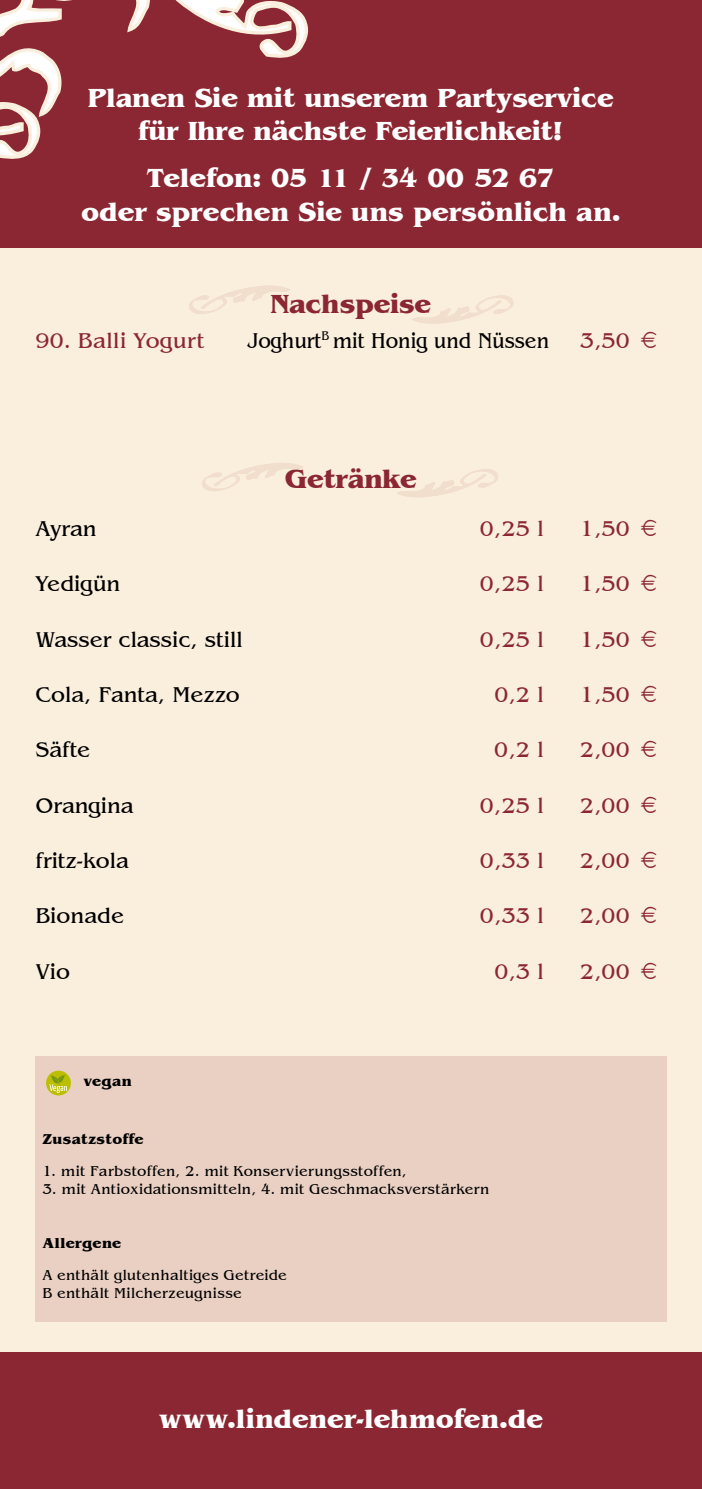
<style>
.page{position:relative;width:702px;height:1489px;background:#fff}
.page>*{position:absolute;margin:0;border:0;box-sizing:border-box;transform-origin:0 0}
.t1{font:700 27.5px/33px "Bangkok";color:#fff;text-align:center}
.t2{font:700 27.5px "Bangkok";color:#8b2732}
.t3{font:22.5px "Bangkok Plain";color:#8b2732}
.t4{font:22.5px "Bangkok Plain";color:#000}
.t5{font:22.5px "Bangkok Plain";color:#000;scale:.9 1}
.t6{font:22.5px "Bangkok Plain";letter-spacing:.02em;color:#8b2732}
.t7{font:15px/18px "Bangkok Plain";letter-spacing:.02em;color:#000}
.t8{font:700 15px "Bangkok";letter-spacing:.025em;color:#000}
.s1{font-family:"Euro Sym"}
</style>
<div class="page">
<div style="left:0;top:0;width:702px;height:1488px;background:#faeedd"></div>
<div style="left:0;top:1352px;width:702px;height:136px;background:#8b2732"></div>
<div style="left:35px;top:1056px;width:631px;height:266px;background:#e9d0c3"></div>
<div style="left:0;top:0;width:702px;height:248px;background:#8b2732"></div>
<svg style="left:0;top:0;width:308px;height:159px"></svg>
<svg style="left:189px;top:285px;width:101px;height:29px"></svg>
<svg style="left:412px;top:295px;width:101px;height:29px"></svg>
<svg style="left:202px;top:463px;width:101px;height:28px"></svg>
<svg style="left:397px;top:469px;width:101px;height:28px"></svg>
<svg style="left:46px;top:1070px;width:25px;height:25px"></svg>
<h1 class="t1" style="left:88px;top:81px;width:527px">Planen Sie mit unserem Partyservice für Ihre nächste Feierlichkeit!</h1>
<h1 class="t1" style="left:81px;top:162px;width:541px">Telefon: 05 11 / 34 00 52 67<br>oder sprechen Sie uns persönlich an.</h1>
<h1 class="t2" style="left:271px;top:288px;width:162px">Nachspeise</h1>
<h2 class="t6" style="left:35px;top:327px;width:171px">90. Balli Yogurt</h2>
<h2 class="t5" style="left:248px;top:327px;width:336px">Joghurt<sup>B</sup> mit Honig und Nüssen</h2>
<h2 class="t3" style="left:580px;top:327px;width:82px">3,50 <span class="s1">E</span></h2>
<h1 class="t2" style="left:285px;top:462px;width:133px">Getränke</h1>
<h2 class="t4" style="left:35px;top:516px;width:63px">Ayran</h2>
<h2 class="t3" style="left:480px;top:516px;width:65px">0,25 l</h2>
<h2 class="t3" style="left:580px;top:516px;width:82px">1,50 <span class="s1">E</span></h2>
<h2 class="t4" style="left:35px;top:571px;width:87px">Yedigün</h2>
<h2 class="t3" style="left:480px;top:571px;width:65px">0,25 l</h2>
<h2 class="t3" style="left:580px;top:571px;width:82px">1,50 <span class="s1">E</span></h2>
<h2 class="t4" style="left:35px;top:626px;width:209px">Wasser classic, still</h2>
<h2 class="t3" style="left:480px;top:626px;width:65px">0,25 l</h2>
<h2 class="t3" style="left:580px;top:626px;width:82px">1,50 <span class="s1">E</span></h2>
<h2 class="t4" style="left:35px;top:682px;width:206px">Cola, Fanta, Mezzo</h2>
<h2 class="t3" style="left:494px;top:682px;width:51px">0,2 l</h2>
<h2 class="t3" style="left:580px;top:682px;width:82px">1,50 <span class="s1">E</span></h2>
<h2 class="t4" style="left:35px;top:737px;width:56px">Säfte</h2>
<h2 class="t3" style="left:494px;top:737px;width:51px">0,2 l</h2>
<h2 class="t3" style="left:580px;top:737px;width:82px">2,00 <span class="s1">E</span></h2>
<h2 class="t4" style="left:35px;top:792px;width:100px">Orangina</h2>
<h2 class="t3" style="left:480px;top:792px;width:65px">0,25 l</h2>
<h2 class="t3" style="left:580px;top:792px;width:82px">2,00 <span class="s1">E</span></h2>
<h2 class="t4" style="left:35px;top:848px;width:95px">fritz-kola</h2>
<h2 class="t3" style="left:480px;top:848px;width:65px">0,33 l</h2>
<h2 class="t3" style="left:580px;top:848px;width:82px">2,00 <span class="s1">E</span></h2>
<h2 class="t4" style="left:35px;top:903px;width:90px">Bionade</h2>
<h2 class="t3" style="left:480px;top:903px;width:65px">0,33 l</h2>
<h2 class="t3" style="left:580px;top:903px;width:82px">2,00 <span class="s1">E</span></h2>
<h2 class="t4" style="left:35px;top:958px;width:36px">Vio</h2>
<h2 class="t3" style="left:494px;top:958px;width:51px">0,3 l</h2>
<h2 class="t3" style="left:580px;top:958px;width:82px">2,00 <span class="s1">E</span></h2>
<p class="t8" style="left:83px;top:1072px;width:50px">vegan</p>
<p class="t8" style="left:43px;top:1129px;width:102px">Zusatzstoffe</p>
<p class="t7" style="left:43px;top:1161px;width:366px">1. mit Farbstoffen, 2. mit Konservierungsstoffen,</p>
<p class="t7" style="left:43px;top:1179px;width:448px">3. mit Antioxidationsmitteln, 4. mit Geschmacksverstärkern</p>
<p class="t8" style="left:43px;top:1233px;width:80px">Allergene</p>
<p class="t7" style="left:43px;top:1265px;width:246px">A enthält glutenhaltiges Getreide<br>B enthält Milcherzeugnisse</p>
<h1 class="t1" style="left:159px;top:1402px;width:385px">www.lindener-lehmofen.de</h1>
</div>
